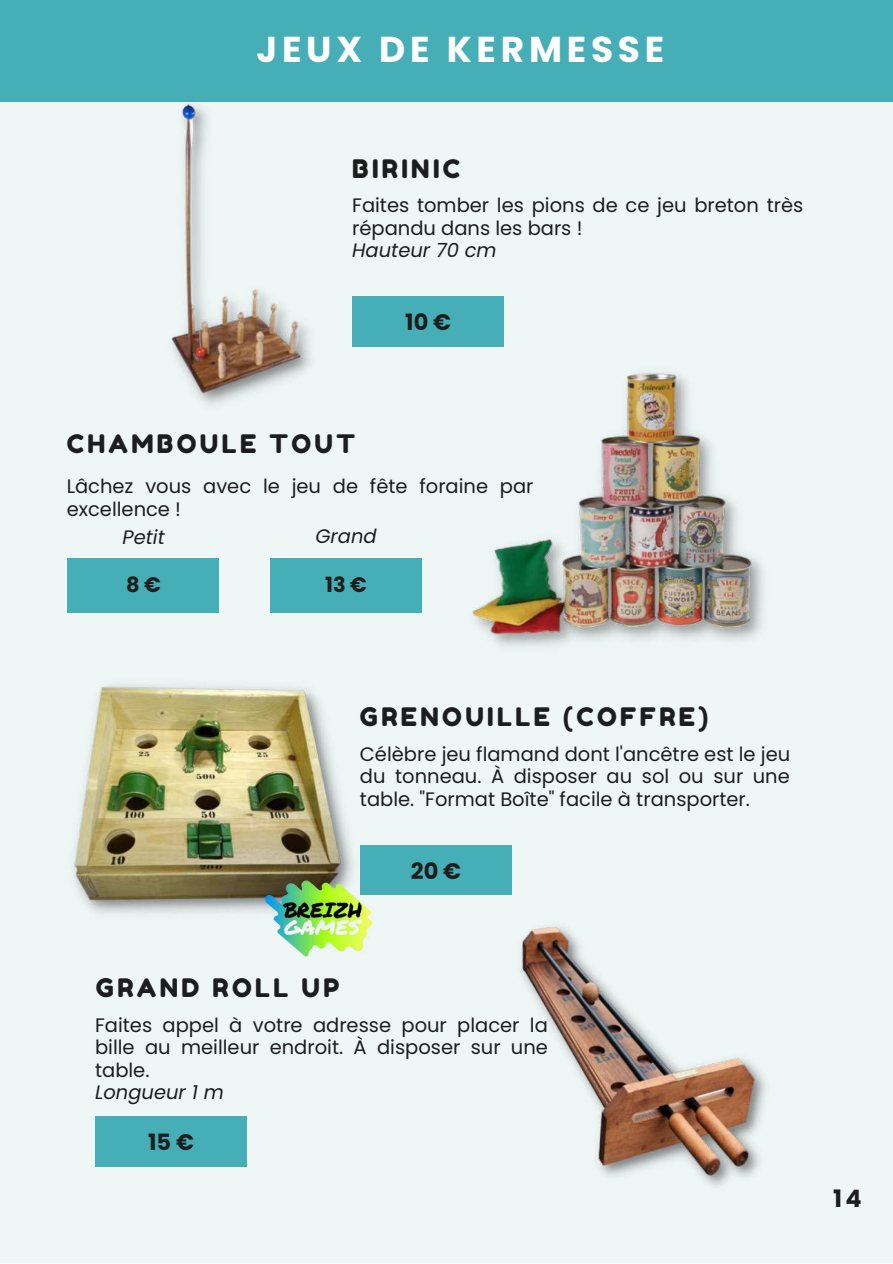
<style>
.page{position:relative;width:893px;height:1264px;background:#fff}
.page>*{position:absolute;margin:0;border:0;box-sizing:border-box;transform-origin:0 0}
.t1{font:700 36px "Poppins";letter-spacing:.13em;color:#fff}
.t2{font:25.5px "Fredoka One";letter-spacing:.13em;color:#1c1e1d}
.t3{font:700 24px "Poppins";color:#1c1e1d}
.t4{font:700 22.5px "Poppins";color:#1c1e1d}
.t5{font:700 21px "Poppins";color:#1c1e1d}
.t6{font:19.5px/22.5px "Poppins";color:#1c1e1d;text-align:justify}
.t7{font:italic 19.5px "Poppins";color:#1c1e1d}
</style>
<div class="page">
<div style="left:0;top:0;width:892px;height:1262px;background:#eff6f6"></div>
<div style="left:0;top:0;width:892px;height:102px;background:#46aeb6"></div>
<div style="left:352px;top:296px;width:152px;height:50px;background:#46aeb6"></div>
<div style="left:68px;top:558px;width:151px;height:55px;background:#46aeb6"></div>
<div style="left:270px;top:558px;width:152px;height:55px;background:#46aeb6"></div>
<div style="left:95px;top:1115px;width:152px;height:51px;background:#46aeb6"></div>
<div style="left:360px;top:844px;width:151px;height:51px;background:#46aeb6"></div>
<img style="left:472px;top:371px;width:291px;height:275px">
<img style="left:171px;top:103px;width:140px;height:301px">
<img style="left:71px;top:685px;width:282px;height:229px">
<img style="left:263px;top:864px;width:110px;height:93px">
<img style="left:520px;top:926px;width:246px;height:261px">
<h1 class="t1" style="left:256px;top:24px;width:409px">JEUX DE KERMESSE</h1>
<h2 class="t2" style="left:352px;top:153px;width:109px">BIRINIC</h2>
<p class="t6" style="left:352px;top:194px;width:452px">Faites tomber les pions de ce jeu breton très répandu dans les bars !</p>
<p class="t7" style="left:352px;top:236px;width:146px">Hauteur 70 cm</p>
<p class="t4" style="left:405px;top:307px;width:47px">10€</p>
<h2 class="t2" style="left:67px;top:427px;width:290px">CHAMBOULE TOUT</h2>
<p class="t6" style="left:67px;top:475px;width:468px">Lâchez vous avec le jeu de fête foraine par excellence !</p>
<p class="t7" style="left:122px;top:524px;width:44px">Petit</p>
<p class="t5" style="left:126px;top:570px;width:36px">8€</p>
<p class="t7" style="left:315px;top:522px;width:63px">Grand</p>
<p class="t5" style="left:325px;top:570px;width:43px">13€</p>
<h2 class="t2" style="left:360px;top:701px;width:350px">GRENOUILLE (COFFRE)</h2>
<p class="t6" style="left:360px;top:742px;width:432px">Célèbre jeu flamand dont l'ancêtre est le jeu du tonneau. À disposer au sol ou sur une table. "Format Boîte" facile à transporter.</p>
<p class="t4" style="left:411px;top:855px;width:52px">20€</p>
<h2 class="t2" style="left:96px;top:972px;width:245px">GRAND ROLL UP</h2>
<p class="t6" style="left:95px;top:1013px;width:454px">Faites appel à votre adresse pour placer la bille au meilleur endroit. À disposer sur une table.</p>
<p class="t7" style="left:95px;top:1078px;width:130px">Longueur 1 m</p>
<p class="t4" style="left:148px;top:1126px;width:47px">15€</p>
<p class="t3" style="left:833px;top:1181px;width:30px">14</p>
</div>
